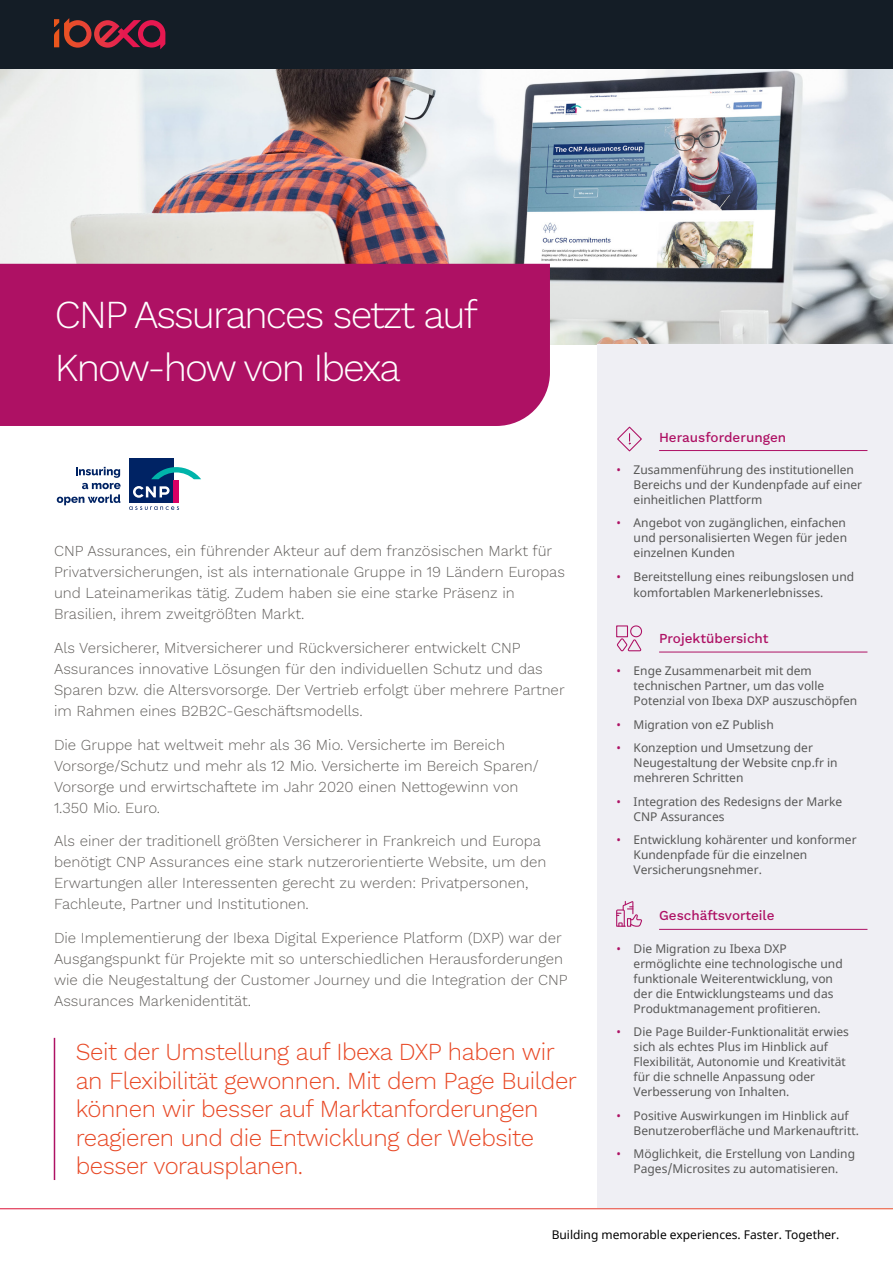
<style>
.page{position:relative;width:893px;height:1263px;background:#fff}
.page>*{position:absolute;margin:0;border:0;box-sizing:border-box;transform-origin:0 0}
.t1{font:300 39px/52.5px "Work Sans";letter-spacing:-.05em;color:#fff}
.t2{font:300 24px/28.5px "Work Sans";letter-spacing:-.02em;color:#e84926}
.t3{font:300 15px/21px "Work Sans";color:#63605d}
.t4{font:13.5px "Work Sans";color:#ae1164}
.t5{font:12px/15px "Noto Sans";color:#575756}
.t6{font:12px "Noto Sans";color:#000}
.s1{color:#ae1164}
</style>
<div class="page">
<img style="left:0;top:68px;width:893px;height:277px">
<div style="left:0;top:0;width:893px;height:68px;background:#141d26"></div>
<svg style="left:54px;top:18px;width:111px;height:31px"></svg>
<div style="left:597px;top:345px;width:296px;height:863px;background:#efeff4"></div>
<hr style="left:659px;top:450px;width:208px;height:1px;background:#ae1164">
<hr style="left:659px;top:652px;width:208px;height:1px;background:#ae1164">
<hr style="left:659px;top:929px;width:208px;height:1px;background:#ae1164">
<hr style="left:54px;top:1038px;width:1px;height:142px;background:#ae1164">
<div style="left:0;top:264px;width:550px;height:162px;background:#ae1164"></div>
<svg style="left:616px;top:901px;width:26px;height:26px"></svg>
<svg style="left:616px;top:625px;width:26px;height:26px"></svg>
<svg style="left:617px;top:426px;width:25px;height:26px"></svg>
<svg style="left:129px;top:506px;width:50px;height:4px"></svg>
<div style="left:129px;top:459px;width:44px;height:44px;background:#002364"></div>
<svg style="left:133px;top:486px;width:37px;height:12px"></svg>
<div style="left:173px;top:481px;width:6px;height:22px;background:#d70064"></div>
<svg style="left:151px;top:467px;width:50px;height:12px"></svg>
<svg style="left:57px;top:467px;width:64px;height:38px"></svg>
<h1 class="t1" style="left:55px;top:287px;width:424px">CNP Assurances setzt auf<br>Know-how von Ibexa</h1>
<p class="t3" style="left:54px;top:540px;width:512px">CNP Assurances, ein führender Akteur auf dem französischen Markt für Privatversicherungen, ist als internationale Gruppe in 19 Ländern Europas und Lateinamerikas tätig. Zudem haben sie eine starke Präsenz in Brasilien, ihrem zweitgrößten Markt.</p>
<p class="t3" style="left:54px;top:637px;width:512px">Als Versicherer, Mitversicherer und Rückversicherer entwickelt CNP Assurances innovative Lösungen für den individuellen Schutz und das Sparen bzw. die Altersvorsorge. Der Vertrieb erfolgt über mehrere Partner im Rahmen eines B2B2C-Geschäftsmodells.</p>
<p class="t3" style="left:54px;top:733px;width:486px">Die Gruppe hat weltweit mehr als 36 Mio. Versicherte im Bereich Vorsorge/Schutz und mehr als 12 Mio. Versicherte im Bereich Sparen/ Vorsorge und erwirtschaftete im Jahr 2020 einen Nettogewinn von 1.350 Mio. Euro.</p>
<p class="t3" style="left:54px;top:830px;width:494px">Als einer der traditionell größten Versicherer in Frankreich und Europa benötigt CNP Assurances eine stark nutzerorientierte Website, um den Erwartungen aller Interessenten gerecht zu werden: Privatpersonen, Fachleute, Partner und Institutionen.</p>
<p class="t3" style="left:54px;top:927px;width:515px">Die Implementierung der Ibexa Digital Experience Platform (DXP) war der Ausgangspunkt für Projekte mit so unterschiedlichen Herausforderungen wie die Neugestaltung der Customer Journey und die Integration der CNP Assurances Markenidentität.</p>
<h2 class="t2" style="left:76px;top:1037px;width:503px">Seit der Umstellung auf Ibexa DXP haben wir an Flexibilität gewonnen. Mit dem Page Builder können wir besser auf Marktanforderungen reagieren und die Entwicklung der Website besser vorausplanen.</h2>
<p class="t4" style="left:659px;top:427px;width:129px">Herausforderungen</p>
<p class="t5" style="left:634px;top:462px;width:230px;text-indent:-17px"><span class="s1">•</span> Zusammenführung des institutionellen<br>Bereichs und der Kundenpfade auf einer einheitlichen Plattform</p>
<p class="t5" style="left:634px;top:516px;width:215px;text-align:justify;text-indent:-17px"><span class="s1">•</span> Angebot von zugänglichen, einfachen und personalisierten Wegen für jeden einzelnen Kunden</p>
<p class="t5" style="left:634px;top:569px;width:222px;line-height:16.2px;text-indent:-17px"><span class="s1">•</span> Bereitstellung eines reibungslosen und komfortablen Markenerlebnisses.</p>
<p class="t4" style="left:659px;top:628px;width:111px">Projektübersicht</p>
<p class="t5" style="left:634px;top:664px;width:225px;text-indent:-17px"><span class="s1">•</span> Enge Zusammenarbeit mit dem technischen Partner, um das volle<br>Potenzial von Ibexa DXP auszuschöpfen</p>
<p class="t5" style="left:617px;top:717px;width:159px"><span class="s1">•</span> Migration von eZ Publish</p>
<p class="t5" style="left:634px;top:741px;width:205px;text-indent:-17px"><span class="s1">•</span> Konzeption und Umsetzung der<br>Neugestaltung der Website cnp.fr in mehreren Schritten</p>
<p class="t5" style="left:634px;top:794px;width:210px;text-indent:-17px"><span class="s1">•</span> Integration des Redesigns der Marke<br>CNP Assurances</p>
<p class="t5" style="left:634px;top:833px;width:225px;text-indent:-17px"><span class="s1">•</span> Entwicklung kohärenter und konformer<br>Kundenpfade für die einzelnen<br>Versicherungsnehmer.</p>
<p class="t4" style="left:659px;top:906px;width:117px">Geschäftsvorteile</p>
<p class="t5" style="left:634px;top:941px;width:211px;text-indent:-17px"><span class="s1">•</span> Die Migration zu Ibexa DXP ermöglichte eine technologische und funktionale Weiterentwicklung, von der die Entwicklungsteams und das Produktmanagement profitieren.</p>
<p class="t5" style="left:634px;top:1024px;width:217px;text-indent:-17px"><span class="s1">•</span> Die Page Builder-Funktionalität erwies sich als echtes Plus im Hinblick auf Flexibilität, Autonomie und Kreativität für die schnelle Anpassung oder Verbesserung von Inhalten.</p>
<p class="t5" style="left:634px;top:1108px;width:227px;text-indent:-17px"><span class="s1">•</span> Positive Auswirkungen im Hinblick auf<br>Benutzeroberfläche und Markenauftritt.</p>
<p class="t5" style="left:617px;top:1146px;width:240px;text-align:center"><span class="s1">•</span> Möglichkeit, die Erstellung von Landing<br>Pages/Microsites zu automatisieren.</p>
<p class="t6" style="left:552px;top:1226px;width:289px">Building memorable experiences. Faster. Together.</p>
</div>
